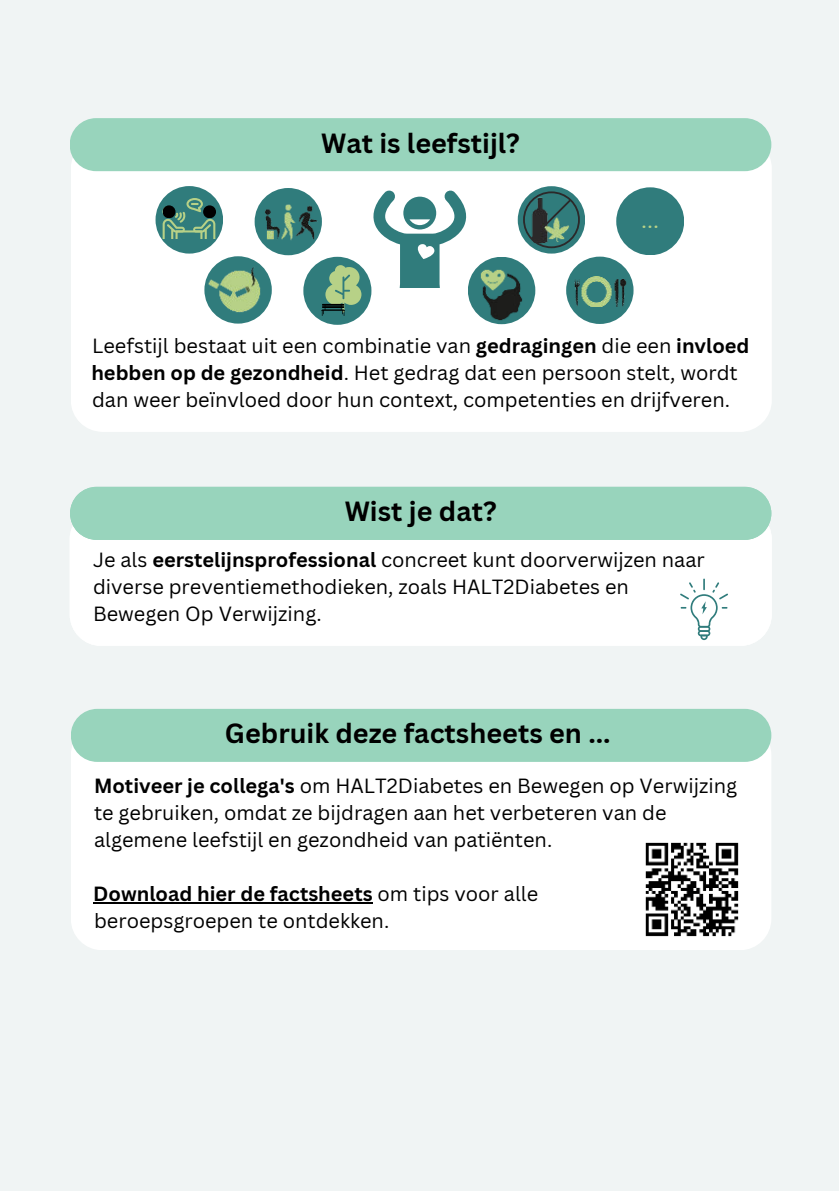
<style>
.page{position:relative;width:839px;height:1191px;background:#fff}
.page>*{position:absolute;margin:0;border:0;box-sizing:border-box;transform-origin:0 0}
.t1{font:700 27px "Canva Sans";color:#000}
.t2{font:22.6px "Canva Sans";color:#b7d187}
.t3{font:20px/27px "Canva Sans";color:#000}
.s1{font-weight:700}
</style>
<div class="page">
<div style="left:0;top:0;width:838px;height:1191px;background:#f0f4f4"></div>
<div style="left:71px;top:724px;width:700px;height:226px;background:#fff;border-radius:32px"></div>
<hr style="left:93px;top:902px;width:279px;height:2px;background:#000">
<div style="left:71px;top:709px;width:700px;height:53px;background:#98d4bc;border-radius:27px"></div>
<div style="left:71px;top:137px;width:700px;height:295px;background:#fff;border-radius:32px"></div>
<div style="left:70px;top:118px;width:701px;height:53px;background:#98d4bc;border-radius:27px"></div>
<img style="left:645px;top:842px;width:94px;height:95px">
<div style="left:70px;top:540px;width:701px;height:106px;background:#fff"></div>
<div style="left:70px;top:487px;width:701px;height:53px;background:#98d4bc"></div>
<svg style="left:680px;top:579px;width:48px;height:61px"></svg>
<div style="left:566px;top:257px;width:67px;height:67px;background:#307c7c;border-radius:50%"></div>
<svg style="left:371px;top:190px;width:96px;height:97px"></svg>
<div style="left:155px;top:186px;width:68px;height:68px;background:#307c7c;border-radius:50%"></div>
<svg style="left:162px;top:198px;width:53px;height:41px"></svg>
<div style="left:203px;top:205px;width:13px;height:13px;background:#000;border-radius:50%"></div>
<div style="left:162px;top:205px;width:13px;height:13px;background:#000;border-radius:50%"></div>
<div style="left:468px;top:257px;width:67px;height:67px;background:#307c7c;border-radius:50%"></div>
<img style="left:474px;top:265px;width:51px;height:59px">
<img style="left:569px;top:272px;width:60px;height:35px">
<div style="left:254px;top:188px;width:68px;height:67px;background:#307c7c;border-radius:50%"></div>
<img style="left:261px;top:197px;width:61px;height:48px">
<div style="left:204px;top:256px;width:68px;height:68px;background:#307c7c;border-radius:50%"></div>
<img style="left:204px;top:256px;width:61px;height:63px">
<svg style="left:517px;top:186px;width:68px;height:68px"></svg>
<svg style="left:523px;top:191px;width:57px;height:57px;background:#44726d"></svg>
<div style="left:616px;top:187px;width:68px;height:68px;background:#307c7c;border-radius:50%"></div>
<div style="left:303px;top:257px;width:68px;height:68px;background:#307c7c;border-radius:50%"></div>
<svg style="left:321px;top:265px;width:40px;height:51px"></svg>
<h1 class="t1" style="left:321px;top:127px;width:200px">Wat is leefstijl?</h1>
<p class="t2" style="left:641px;top:206px;width:19px">...</p>
<p class="t3" style="left:91px;top:333px;width:659px">Leefstijl bestaat uit een combinatie van <span class="s1">gedragingen</span> die een <span class="s1">invloed hebben op de gezondheid</span>. Het gedrag dat een persoon stelt, wordt dan weer beïnvloed door hun context, competenties en drijfveren.</p>
<h1 class="t1" style="left:345px;top:495px;width:153px">Wist je dat?</h1>
<p class="t3" style="left:93px;top:547px;width:613px">Je als <span class="s1">eerstelijnsprofessional</span> concreet kunt doorverwijzen naar diverse preventiemethodieken, zoals HALT2Diabetes en<br>Bewegen Op Verwijzing.</p>
<h1 class="t1" style="left:225px;top:717px;width:387px">Gebruik deze factsheets en ...</h1>
<p class="t3" style="left:94px;top:772px;width:644px"><span class="s1">Motiveer je collega's</span> om HALT2Diabetes en Bewegen op Verwijzing te gebruiken, omdat ze bijdragen aan het verbeteren van de algemene leefstijl en gezondheid van patiënten.</p>
<p class="t3" style="left:93px;top:880px;width:446px"><span class="s1">Download hier de factsheets</span> om tips voor alle beroepsgroepen te ontdekken.</p>
</div>
